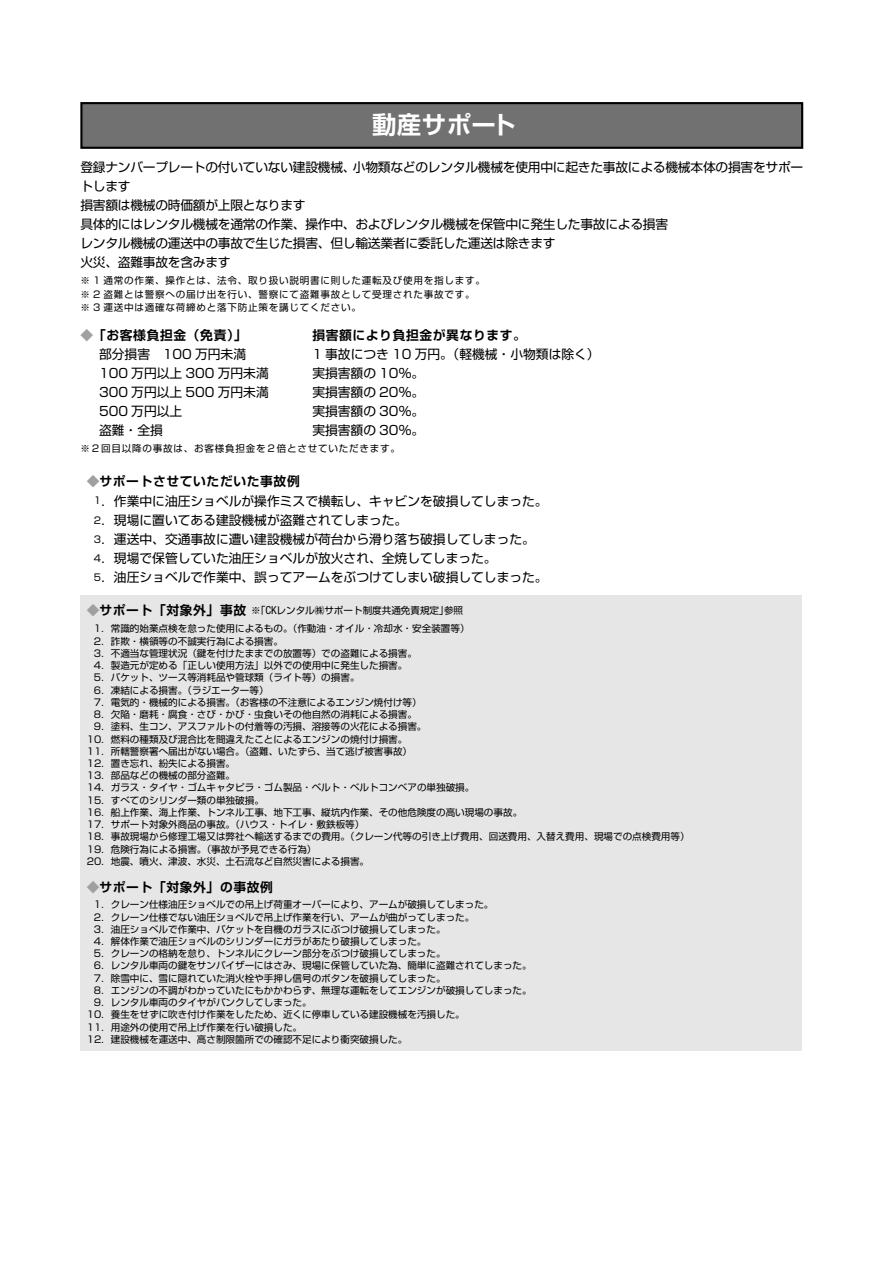
<style>
.page{position:relative;width:893px;height:1263px;background:#fff}
.page>*{position:absolute;margin:0;border:0;box-sizing:border-box;transform-origin:0 0}
.t1{font:700 24.45px "Shin Go Pro De";letter-spacing:.02em;color:#fff}
.t2{font:12.75px/19.2px "Shin Go Pro";color:#000}
.t3{font:12.75px/19.2px "Shin Go Pro";letter-spacing:-.02em;color:#000}
.t4{font:700 12.75px "Shin Go Pro De";letter-spacing:.05em;color:#000}
.t5{font:9.6px/18.6px "Shin Go Pro";color:#000}
.t6{font:9.6px/13.8px "Shin Go Pro";letter-spacing:.08em;color:#000}
.s1{color:#9fa0a0}
.s2{font-size:9.6px}
.s3{font-family:"Shin Go Pro De";font-weight:700;font-size:12.75px;color:#9fa0a0}
.s4{font-family:"Shin Go Pro De";font-weight:700;font-size:12.75px}
.s5{font-family:"Helvetica Neue LT Std";font-stretch:condensed;font-size:10.95px}
</style>
<div class="page">
<div style="left:80px;top:595px;width:722px;height:456px;background:#e6e6e6"></div>
<div style="left:81px;top:103px;width:721px;height:45px;background:#727171"></div>
<div style="left:80px;top:102px;width:723px;height:47px;border:2px solid #000"></div>
<h1 class="t1" style="left:372px;top:105px;width:145px">動産サポート</h1>
<h2 class="t3" style="left:80px;top:156px;width:724px">登録ナンバープレートの付いていない建設機械、小物類などのレンタル機械を使用中に起きた事故による機械本体の損害をサポートします<br>損害額は機械の時価額が上限となります<br>具体的にはレンタル機械を通常の作業、操作中、およびレンタル機械を保管中に発生した事故による損害<br>レンタル機械の運送中の事故で生じた損害、但し輸送業者に委託した運送は除きます<br>火災、盗難事故を含みます</h2>
<p class="t6" style="left:80px;top:272px;width:406px">※ 1 通常の作業、操作とは、法令、取り扱い説明書に則した運転及び使用を指します。※ 2 盗難とは警察への届け出を行い、警察にて盗難事故として受理された事故です。※ 3 運送中は適確な荷締めと落下防止策を講じてください。</p>
<h2 class="t4" style="left:80px;top:324px;width:168px"><span class="s1">◆</span>「お客様負担金（免責）」</h2>
<h2 class="t2" style="left:99px;top:343px;width:171px">部分損害　100 万円未満<br>100 万円以上 300 万円未満<br>300 万円以上 500 万円未満<br>500 万円以上<br>盗難・全損</h2>
<p class="t6" style="left:80px;top:440px;width:321px">※２回目以降の事故は、お客様負担金を２倍とさせていただきます。</p>
<h2 class="t4" style="left:87px;top:471px;width:215px"><span class="s1">◆</span>サポートさせていただいた事故例</h2>
<h2 class="t2" style="left:94px;top:490px;width:455px"><span class="s2">1</span>．作業中に油圧ショベルが操作ミスで横転し、キャビンを破損してしまった。<span class="s2">2</span>．現場に置いてある建設機械が盗難されてしまった。<br><span class="s2">3</span>．運送中、交通事故に遭い建設機械が荷台から滑り落ち破損してしまった。<br><span class="s2">4</span>．現場で保管していた油圧ショベルが放火され、全焼してしまった。<br><span class="s2">5</span>．油圧ショベルで作業中、誤ってアームをぶつけてしまい破損してしまった。</h2>
<p class="t5" style="left:94px;top:600px;width:377px;text-indent:-7px"><span class="s3">◆</span><span class="s4">サポート「対象外」事故</span> ※「<span class="s5">CK</span>レンタル㈱サポート制度共通免責規定」参照<br>1．常識的始業点検を怠った使用によるもの。（作動油・オイル・冷却水・安全装置等）</p>
<p class="t5" style="left:94px;top:631px;width:191px">2．詐欺・横領等の不誠実行為による損害。</p>
<p class="t5" style="left:94px;top:643px;width:324px">3．不適当な管理状況（鍵を付けたままでの放置等）での盗難による損害。</p>
<p class="t5" style="left:94px;top:655px;width:315px">4．製造元が定める「正しい使用方法」以外での使用中に発生した損害。</p>
<p class="t5" style="left:94px;top:667px;width:267px">5．バケット、ツース等消耗品や管球類（ライト等）の損害。</p>
<p class="t5" style="left:94px;top:679px;width:176px">6．凍結による損害。（ラジエーター等）</p>
<p class="t5" style="left:94px;top:692px;width:329px">7．電気的・機械的による損害。（お客様の不注意によるエンジン焼付け等）</p>
<p class="t5" style="left:94px;top:704px;width:324px">8．欠陥・磨耗・腐食・さび・かび・虫食いその他自然の消耗による損害。</p>
<p class="t5" style="left:94px;top:716px;width:334px">9．塗料、生コン、アスファルトの付着等の汚損、溶接等の火花による損害。</p>
<p class="t5" style="left:87px;top:728px;width:322px">10．燃料の種類及び混合比を間違えたことによるエンジンの焼付け損害。</p>
<p class="t5" style="left:87px;top:741px;width:327px">11．所轄警察署へ届出がない場合。（盗難、いたずら、当て逃げ被害事故）</p>
<p class="t5" style="left:87px;top:753px;width:150px">12．置き忘れ、紛失による損害。</p>
<p class="t5" style="left:87px;top:765px;width:150px">13．部品などの機械の部分盗難。</p>
<p class="t5" style="left:87px;top:777px;width:389px">14．ガラス・タイヤ・ゴムキャタピラ・ゴム製品・ベルト・ベルトコンベアの単独破損。</p>
<p class="t5" style="left:87px;top:789px;width:179px">15．すべてのシリンダー類の単独破損。</p>
<p class="t5" style="left:87px;top:802px;width:437px">16．船上作業、海上作業、トンネル工事、地下工事、縦坑内作業、その他危険度の高い現場の事故。</p>
<p class="t5" style="left:87px;top:814px;width:279px">17．サポート対象外商品の事故。（ハウス・トイレ・敷鉄板等）</p>
<p class="t5" style="left:87px;top:826px;width:604px">18．事故現場から修理工場又は弊社へ輸送するまでの費用。（クレーン代等の引き上げ費用、回送費用、入替え費用、現場での点検費用等）</p>
<p class="t5" style="left:87px;top:838px;width:231px">19．危険行為による損害。（事故が予見できる行為）</p>
<p class="t5" style="left:87px;top:851px;width:284px">20．地震、噴火、津波、水災、土石流など自然災害による損害。</p>
<h2 class="t4" style="left:87px;top:877px;width:188px"><span class="s1">◆</span>サポート「対象外」の事故例</h2>
<p class="t5" style="left:94px;top:894px;width:401px">1．クレーン仕様油圧ショベルでの吊上げ荷重オーバーにより、アームが破損してしまった。</p>
<p class="t5" style="left:94px;top:906px;width:382px">2．クレーン仕様でない油圧ショベルで吊上げ作業を行い、アームが曲がってしまった。</p>
<p class="t5" style="left:94px;top:919px;width:353px">3．油圧ショベルで作業中、バケットを自機のガラスにぶつけ破損してしまった。</p>
<p class="t5" style="left:94px;top:931px;width:334px">4．解体作業で油圧ショベルのシリンダーにガラがあたり破損してしまった。</p>
<p class="t5" style="left:94px;top:943px;width:353px">5．クレーンの格納を怠り、トンネルにクレーン部分をぶつけ破損してしまった。</p>
<p class="t5" style="left:94px;top:955px;width:439px">6．レンタル車両の鍵をサンバイザーにはさみ、現場に保管していた為、簡単に盗難されてしまった。</p>
<p class="t5" style="left:94px;top:967px;width:353px">7．除雪中に、雪に隠れていた消火栓や手押し信号のボタンを破損してしまった。</p>
<p class="t5" style="left:94px;top:980px;width:439px">8．エンジンの不調がわかっていたにもかかわらず、無理な運転をしてエンジンが破損してしまった。</p>
<p class="t5" style="left:94px;top:992px;width:219px">9．レンタル車両のタイヤがパンクしてしまった。</p>
<p class="t5" style="left:87px;top:1004px;width:380px">10．養生をせずに吹き付け作業をしたため、近くに停車している建設機械を汚損した。</p>
<p class="t5" style="left:87px;top:1016px;width:217px">11．用途外の使用で吊上げ作業を行い破損した。</p>
<p class="t5" style="left:87px;top:1029px;width:322px">12．建設機械を運送中、高さ制限箇所での確認不足により衝突破損した。</p>
<h2 class="t4" style="left:312px;top:324px;width:215px">損害額により負担金が異なります。</h2>
<h2 class="t2" style="left:312px;top:343px;width:289px">1 事故につき 10 万円。（軽機械・小物類は除く）実損害額の 10％。<br>実損害額の 20％。<br>実損害額の 30％。<br>実損害額の 30％。</h2>
</div>
